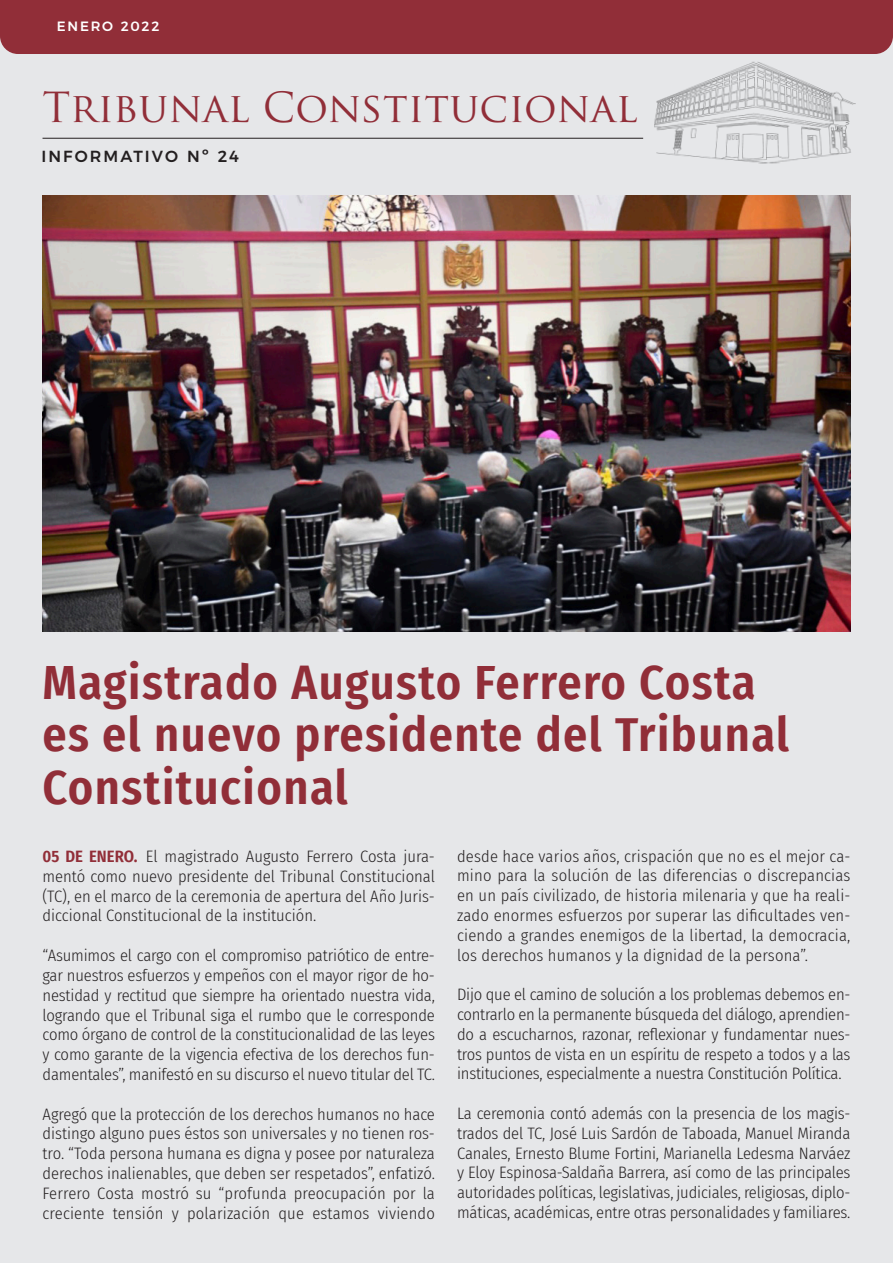
<style>
.page{position:relative;width:893px;height:1263px;background:#e6e7e9}
.page>*{position:absolute;margin:0;border:0;box-sizing:border-box;transform-origin:0 0}
.t1{font:600 48px/52.5px "Fira Sans Condensed";letter-spacing:.03em;color:#912e38}
.t2{font:40.5px "Trajan Pro";letter-spacing:.01em;color:#912e38}
.t3{font:300 16.5px/19.8px "Fira Sans Condensed";color:#231f20;text-align:justify}
.t4{font:500 16.05px "Montserrat";letter-spacing:.13em;color:#231f20}
.t5{font:500 13.5px "Montserrat";letter-spacing:.13em;color:#fff}
.s1{font-weight:600;color:#912e38}
</style>
<div class="page">
<img style="left:654px;top:61px;width:202px;height:103px">
<hr style="left:43px;top:138px;width:600px;height:1px;background:#231f20">
<div style="left:0;top:0;width:893px;height:54px;background:#912e38"></div>
<img style="left:43px;top:196px;width:807px;height:435px">
<p class="t5" style="left:57px;top:15px;width:104px">ENERO 2022</p>
<p class="t2" style="left:43px;top:82px;width:597px">Tribunal Constitucional</p>
<p class="t4" style="left:41px;top:143px;width:199px">INFORMATIVO Nº 24</p>
<p class="t1" style="left:43px;top:653px;width:748px">Magistrado Augusto Ferrero Costa es el nuevo presidente del Tribunal<br>Constitucional</p>
<p class="t3" style="left:43px;top:846px;width:394px"><span class="s1">05 DE ENERO.</span> El magistrado Augusto Ferrero Costa jura&shy;mentó como nuevo presidente del Tribunal Constitucional (TC), en el marco de la ceremonia de apertura del Año Juris&shy;diccional Constitucional de la institución.</p>
<p class="t3" style="left:43px;top:945px;width:394px">“Asumimos el cargo con el compromiso patriótico de entre&shy;gar nuestros esfuerzos y empeños con el mayor rigor de ho&shy;nestidad y rectitud que siempre ha orientado nuestra vida, logrando que el Tribunal siga el rumbo que le corresponde como órgano de control de la constitucionalidad de las leyes y como garante de la vigencia efectiva de los derechos fun&shy;damentales”, manifestó en su discurso el nuevo titular del TC.</p>
<p class="t3" style="left:43px;top:1104px;width:394px">Agregó que la protección de los derechos humanos no hace distingo alguno pues éstos son universales y no tienen ros&shy;tro. “Toda persona humana es digna y posee por naturaleza derechos inalienables, que deben ser respetados”, enfatizó.</p>
<p class="t3" style="left:43px;top:1183px;width:394px">Ferrero Costa mostró su “profunda preocupación por la creciente tensión y polarización que estamos viviendo</p>
<p class="t3" style="left:457px;top:846px;width:395px">desde hace varios años, crispación que no es el mejor ca&shy;mino para la solución de las diferencias o discrepancias en un país civilizado, de historia milenaria y que ha reali&shy;zado enormes esfuerzos por superar las dificultades ven&shy;ciendo a grandes enemigos de la libertad, la democracia, los derechos humanos y la dignidad de la persona”.</p>
<p class="t3" style="left:457px;top:984px;width:395px">Dijo que el camino de solución a los problemas debemos en&shy;contrarlo en la permanente búsqueda del diálogo, aprendien&shy;do a escucharnos, razonar, reflexionar y fundamentar nues&shy;tros puntos de vista en un espíritu de respeto a todos y a las instituciones, especialmente a nuestra Constitución Política.</p>
<p class="t3" style="left:457px;top:1103px;width:395px">La ceremonia contó además con la presencia de los magis&shy;trados del TC, José Luis Sardón de Taboada, Manuel Miranda Canales, Ernesto Blume Fortini, Marianella Ledesma Narváez y Eloy Espinosa-Saldaña Barrera, así como de las principales autoridades políticas, legislativas, judiciales, religiosas, diplo&shy;máticas, académicas, entre otras personalidades y familiares.</p>
</div>
